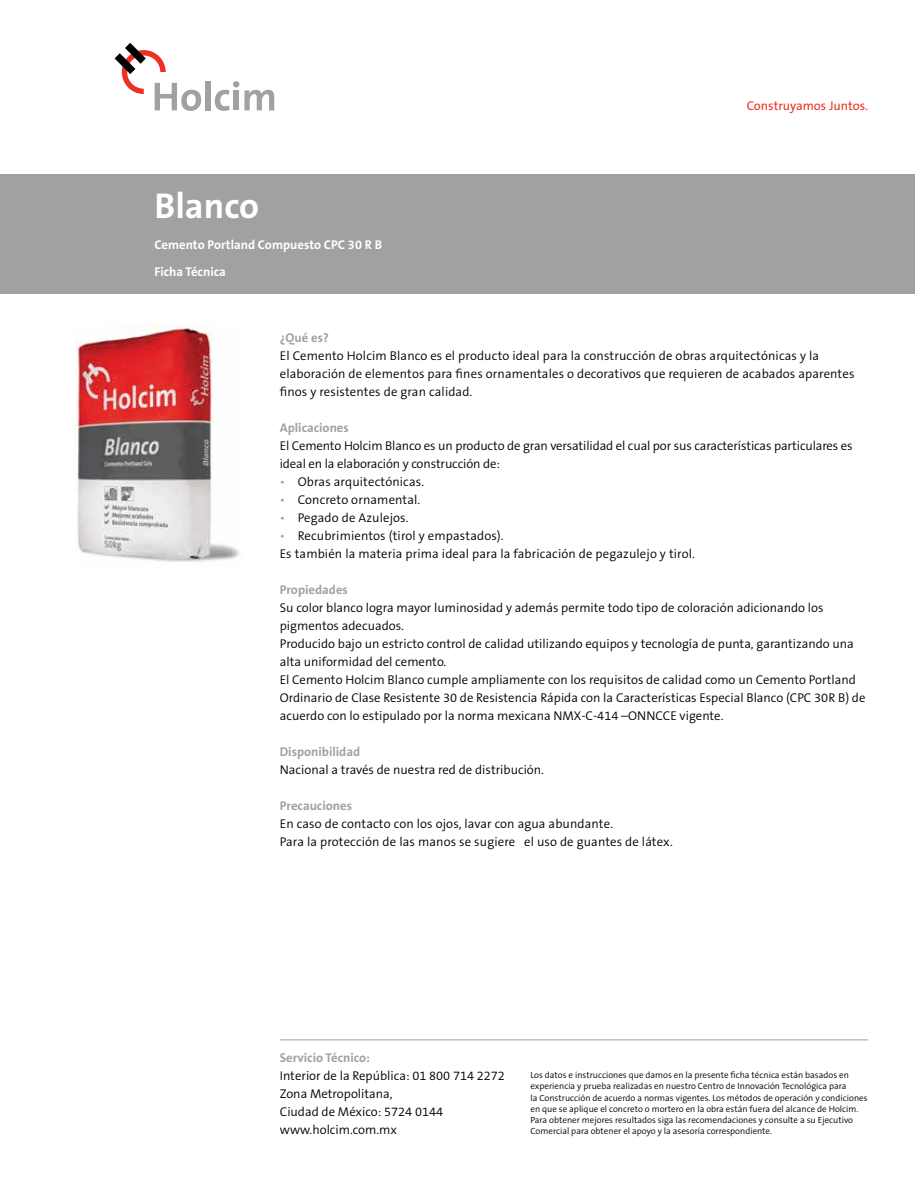
<style>
.page{position:relative;width:915px;height:1191px;background:#fff}
.page>*{position:absolute;margin:0;border:0;box-sizing:border-box;transform-origin:0 0}
.t1{font:700 36px "The Sans B7";color:#fff}
.t2{font:300 12.75px/18px "The Sans B4";color:#000}
.t3{font:700 12.75px "The Sans B7";color:#a1a1a4}
.t4{font:700 12.75px/26.5px "The Sans B7";color:#fff}
.t5{font:12.75px "The Sans B5 Plain";color:#ee3124}
.t6{font:300 9px/11.2px "The Sans B4";color:#000}
.s1{color:#a1a1a4}
</style>
<div class="page">
<div style="left:0;top:174px;width:914px;height:119px;background:#a1a1a4"></div>
<div style="left:205px;top:81px;width:5px;height:29px;background:#a1a1a4"></div>
<svg style="left:215px;top:81px;width:59px;height:30px"></svg>
<svg style="left:114px;top:43px;width:87px;height:68px"></svg>
<img style="left:75px;top:324px;width:164px;height:238px">
<hr style="left:280px;top:1039px;width:587px;height:1px;background:#a1a1a4">
<h1 class="t1" style="left:154px;top:187px;width:106px">Blanco</h1>
<p class="t4" style="left:154px;top:232px;width:229px">Cemento Portland Compuesto CPC 30 R B<br>Ficha Técnica</p>
<p class="t5" style="left:746px;top:99px;width:123px">Construyamos Juntos.</p>
<p class="t3" style="left:280px;top:331px;width:50px">¿Qué es?</p>
<p class="t2" style="left:280px;top:347px;width:576px">El Cemento Holcim Blanco es el producto ideal para la construcción de obras arquitectónicas y la elaboración de elementos para fines ornamentales o decorativos que requieren de acabados aparentes finos y resistentes de gran calidad.</p>
<p class="t3" style="left:280px;top:421px;width:71px">Aplicaciones</p>
<p class="t2" style="left:280px;top:437px;width:574px">El Cemento Holcim Blanco es un producto de gran versatilidad el cual por sus características particulares es ideal en la elaboración y construcción de:</p>
<p class="t2" style="left:280px;top:473px;width:146px"><span class="s1">•</span> Obras arquitectónicas.</p>
<p class="t2" style="left:280px;top:491px;width:142px"><span class="s1">•</span> Concreto ornamental.</p>
<p class="t2" style="left:280px;top:509px;width:130px"><span class="s1">•</span> Pegado de Azulejos.</p>
<p class="t2" style="left:280px;top:527px;width:416px"><span class="s1">•</span> Recubrimientos (tirol y empastados).<br>Es también la materia prima ideal para la fabricación de pegazulejo y tirol.</p>
<p class="t3" style="left:280px;top:583px;width:70px">Propiedades</p>
<p class="t2" style="left:280px;top:599px;width:587px">Su color blanco logra mayor luminosidad y además permite todo tipo de coloración adicionando los pigmentos adecuados.<br>Producido bajo un estricto control de calidad utilizando equipos y tecnología de punta, garantizando una alta uniformidad del cemento.<br>El Cemento Holcim Blanco cumple ampliamente con los requisitos de calidad como un Cemento Portland Ordinario de Clase Resistente 30 de Resistencia Rápida con la Características Especial Blanco (CPC 30R B) de acuerdo con lo estipulado por la norma mexicana NMX-C-414 –ONNCCE vigente.</p>
<p class="t3" style="left:280px;top:745px;width:82px">Disponibilidad</p>
<p class="t2" style="left:280px;top:761px;width:265px">Nacional a través de nuestra red de distribución.</p>
<p class="t3" style="left:280px;top:799px;width:74px">Precauciones</p>
<p class="t2" style="left:280px;top:815px;width:394px">En caso de contacto con los ojos, lavar con agua abundante.<br>Para la protección de las manos se sugiere el uso de guantes de látex.</p>
<p class="t3" style="left:280px;top:1051px;width:91px">Servicio Técnico:</p>
<p class="t2" style="left:280px;top:1067px;width:226px">Interior de la República: 01 800 714 2272<br>Zona Metropolitana,<br>Ciudad de México: 5724 0144 www.holcim.com.mx</p>
<p class="t6" style="left:530px;top:1069px;width:338px">Los datos e instrucciones que damos en la presente ficha técnica están basados en experiencia y prueba realizadas en nuestro Centro de Innovación Tecnológica para<br>la Construcción de acuerdo a normas vigentes. Los métodos de operación y condiciones en que se aplique el concreto o mortero en la obra están fuera del alcance de Holcim.<br>Para obtener mejores resultados siga las recomendaciones y consulte a su Ejecutivo Comercial para obtener el apoyo y la asesoría correspondiente.</p>
</div>
